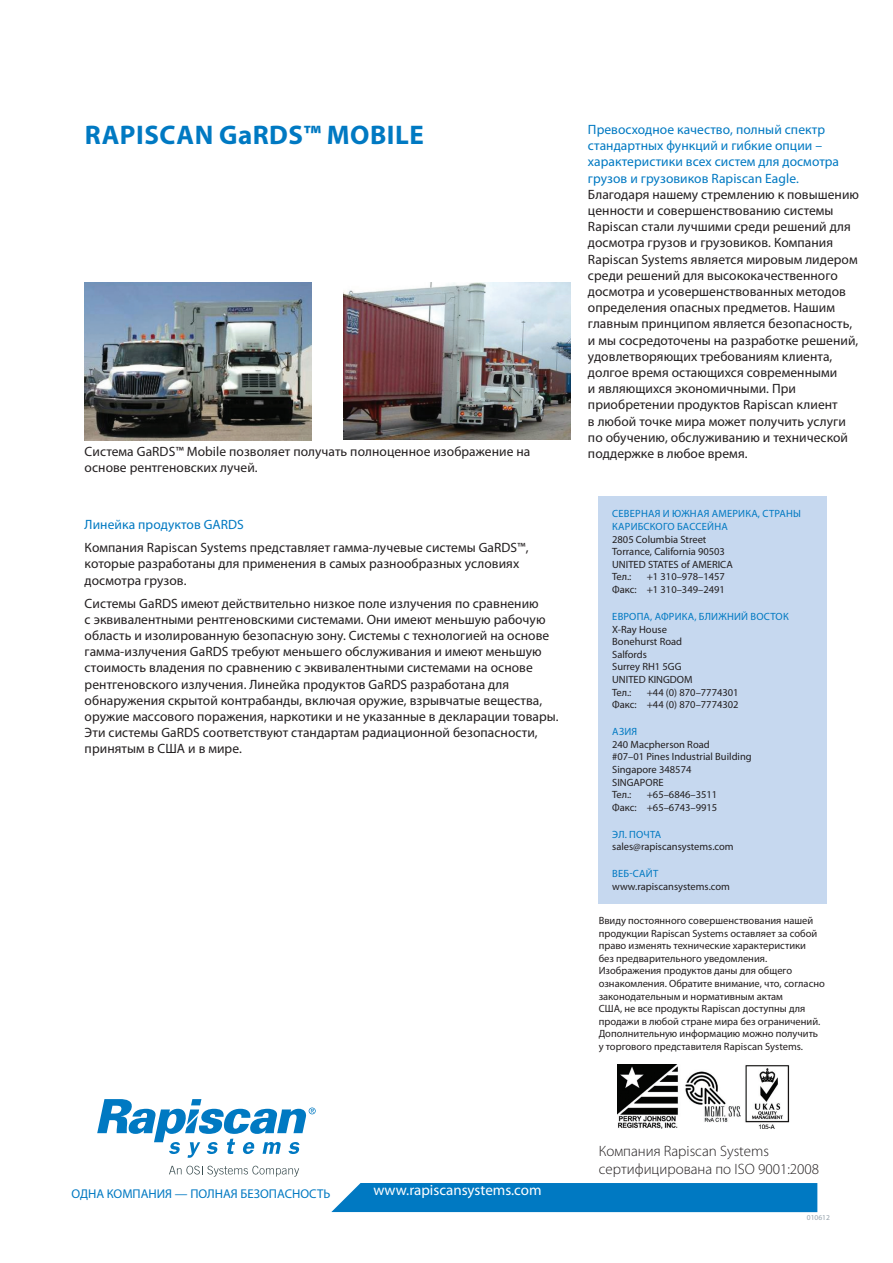
<style>
.page{position:relative;width:893px;height:1263px;background:#fff}
.page>*{position:absolute;margin:0;border:0;box-sizing:border-box;transform-origin:0 0}
.t1{font:700 27px "Myriad Pro";letter-spacing:.02em;color:#0079c2}
.t2{font:300 15px/18px "Myriad Pro";color:#231f20}
.t3{font:15px "Myriad Pro";color:#fff}
.t4{font:13.5px/16.2px "Myriad Pro";letter-spacing:.005em;color:#231f20}
.t5{font:13.5px/16.2px "Myriad Pro";letter-spacing:.005em;color:#0079c2}
.t6{font:12.75px "Myriad Pro";color:#0079c2}
.t7{font:10.5px/12.6px "Myriad Pro";color:#231f20}
.t8{font:10.5px/12.6px "Myriad Pro";letter-spacing:.02em;color:#0079c2}
.t9{font:7.5px "Myriad Pro";color:#95a2ac}
</style>
<div class="page">
<div style="left:331px;top:1183px;width:486px;height:29px;background:#0079c2"></div>
<svg style="left:97px;top:1099px;width:219px;height:59px"></svg>
<svg style="left:169px;top:1166px;width:130px;height:10px"></svg>
<img style="left:617px;top:1065px;width:173px;height:63px">
<div style="left:599px;top:496px;width:228px;height:407px;background:#c6d8ef"></div>
<img style="left:85px;top:282px;width:226px;height:159px">
<img style="left:344px;top:282px;width:227px;height:158px">
<h1 class="t1" style="left:85px;top:120px;width:281px">RAPISCAN GARDS™ MOBILE</h1>
<p class="t5" style="left:588px;top:122px;width:253px">Превосходное качество, полный спектр стандартных функций и гибкие опции – характеристики всех систем для досмотра грузов и грузовиков Rapiscan Eagle.</p>
<p class="t4" style="left:588px;top:186px;width:273px">Благодаря нашему стремлению к повышению ценности и совершенствованию системы Rapiscan стали лучшими среди решений для досмотра грузов и грузовиков. Компания Rapiscan Systems является мировым лидером среди решений для высококачественного досмотра и усовершенствованных методов определения опасных предметов. Нашим главным принципом является безопасность, и мы сосредоточены на разработке решений, удовлетворяющих требованиям клиента, долгое время остающихся современными<br>и являющихся экономичными. При приобретении продуктов Rapiscan клиент<br>в любой точке мира может получить услуги по обучению, обслуживанию и технической поддержке в любое время.</p>
<p class="t4" style="left:85px;top:443px;width:447px">Система GaRDS™ Mobile позволяет получать полноценное изображение на основе рентгеновских лучей.</p>
<p class="t5" style="left:85px;top:517px;width:161px">Линейка продуктов GARDS</p>
<p class="t4" style="left:85px;top:540px;width:445px">Компания Rapiscan Systems представляет гамма-лучевые системы GaRDS™, которые разработаны для применения в самых разнообразных условиях досмотра грузов.</p>
<p class="t4" style="left:85px;top:595px;width:476px">Системы GaRDS имеют действительно низкое поле излучения по сравнению<br>с эквивалентными рентгеновскими системами. Они имеют меньшую рабочую область и изолированную безопасную зону. Системы с технологией на основе гамма-излучения GaRDS требуют меньшего обслуживания и имеют меньшую стоимость владения по сравнению с эквивалентными системами на основе рентгеновского излучения. Линейка продуктов GaRDS разработана для обнаружения скрытой контрабанды, включая оружие, взрывчатые вещества, оружие массового поражения, наркотики и не указанные в декларации товары.<br>Эти системы GaRDS соответствуют стандартам радиационной безопасности, принятым в США и в мире.</p>
<p class="t6" style="left:72px;top:1186px;width:260px">ОДНА КОМПАНИЯ — ПОЛНАЯ БЕЗОПАСНОСТЬ</p>
<p class="t3" style="left:373px;top:1182px;width:170px">www.rapiscansystems.com</p>
<p class="t8" style="left:612px;top:508px;width:190px">СЕВЕРНАЯ И ЮЖНАЯ АМЕРИКА, СТРАНЫ<br>КАРИБСКОГО БАССЕЙНА</p>
<p class="t7" style="left:612px;top:533px;width:122px">2805 Columbia Street<br>Torrance, California 90503<br>UNITED STATES of AMERICA<br>Тел.:</p>
<p class="t7" style="left:612px;top:571px;width:114px;text-align:right">+1 310–978–1457<br>Факс: +1 310–349–2491</p>
<p class="t8" style="left:612px;top:610px;width:178px">ЕВРОПА, АФРИКА, БЛИЖНИЙ ВОСТОК</p>
<p class="t7" style="left:612px;top:623px;width:82px">X-Ray House<br>Bonehurst Road<br>Salfords<br>Surrey RH1 5GG<br>UNITED KINGDOM<br>Тел.:</p>
<p class="t7" style="left:612px;top:686px;width:128px;text-align:right">+44 (0) 870–7774301<br>Факс: +44 (0) 870–7774302</p>
<p class="t8" style="left:612px;top:725px;width:26px">АЗИЯ</p>
<p class="t7" style="left:612px;top:738px;width:141px">240 Macpherson Road<br>#07–01 Pines Industrial Building<br>Singapore 348574<br>SINGAPORE<br>Тел.:</p>
<p class="t7" style="left:612px;top:788px;width:107px;text-align:right">+65–6846–3511<br>Факс: +65–6743–9915</p>
<p class="t8" style="left:612px;top:828px;width:50px">ЭЛ. ПОЧТА</p>
<p class="t7" style="left:612px;top:841px;width:123px">sales@rapiscansystems.com</p>
<p class="t8" style="left:612px;top:868px;width:47px">ВЕБ-САЙТ</p>
<p class="t7" style="left:612px;top:880px;width:119px">www.rapiscansystems.com</p>
<p class="t7" style="left:599px;top:914px;width:228px">Ввиду постоянного совершенствования нашей продукции Rapiscan Systems оставляет за собой право изменять технические характеристики<br>без предварительного уведомления.<br>Изображения продуктов даны для общего ознакомления. Обратите внимание, что, согласно законодательным и нормативным актам<br>США, не все продукты Rapiscan доступны для продажи в любой стране мира без ограничений.<br>Дополнительную информацию можно получить у торгового представителя Rapiscan Systems.</p>
<p class="t2" style="left:599px;top:1142px;width:222px">Компания Rapiscan Systems сертифицирована по ISO 9001:2008</p>
<p class="t9" style="left:807px;top:1214px;width:25px">010612</p>
</div>
